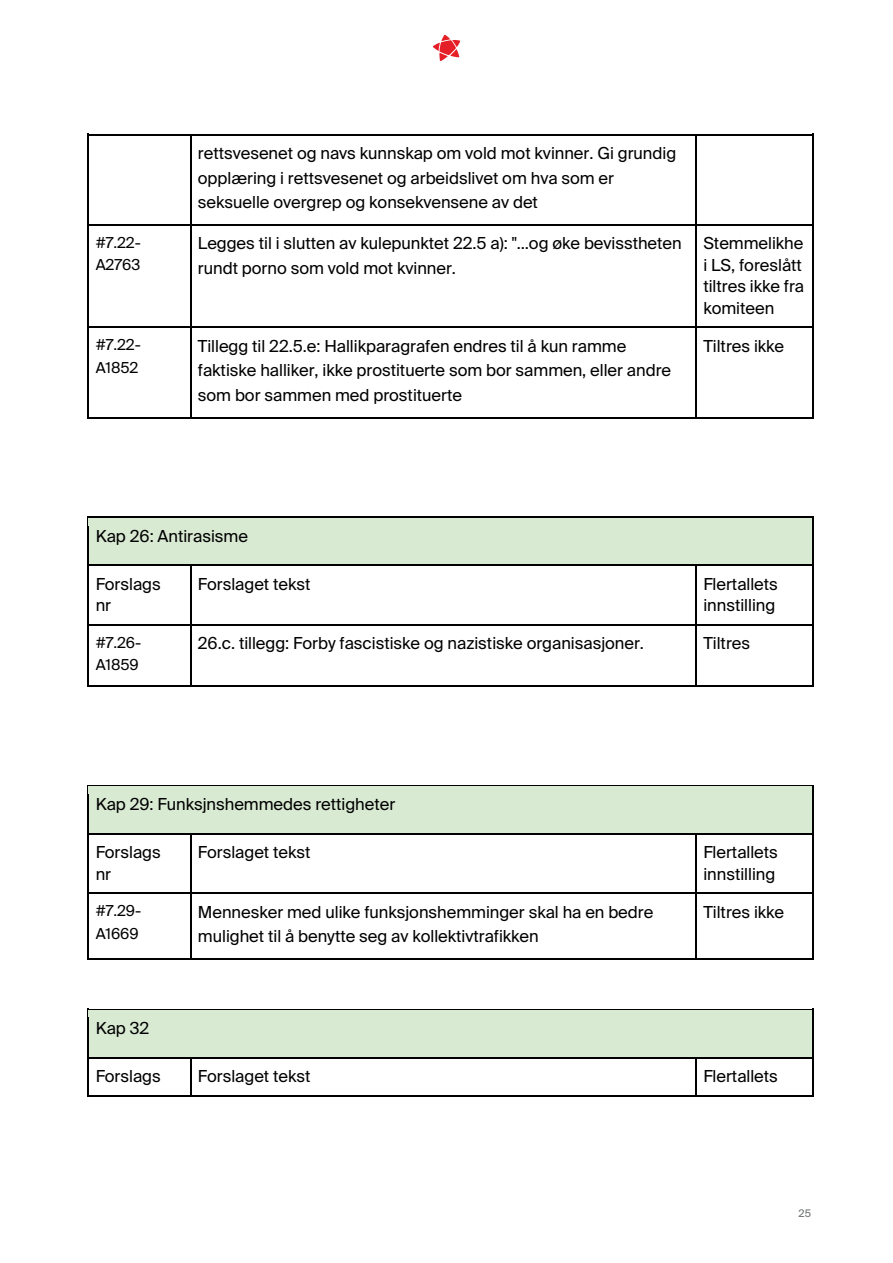
<style>
.page{position:relative;width:893px;height:1263px;background:#fff}
.page>*{position:absolute;margin:0;border:0;box-sizing:border-box;transform-origin:0 0}
.t1{font:16.5px/24.5px "Suisse Intl";color:#000}
.t2{font:15.15px/22.4px "Suisse Intl";letter-spacing:-.005em;color:#000}
.t3{font:10.5px "Suisse Intl";color:#757878}
</style>
<div class="page">
<svg style="left:433px;top:35px;width:27px;height:26px"></svg>
<svg style="left:87px;top:134px;width:2px;height:9px"></svg>
<hr style="left:89px;top:134px;width:101px;height:1px;background:#000">
<hr style="left:191px;top:134px;width:504px;height:1px;background:#000">
<svg style="left:695px;top:134px;width:2px;height:9px"></svg>
<hr style="left:697px;top:134px;width:115px;height:1px;background:#000">
<svg style="left:812px;top:134px;width:2px;height:9px"></svg>
<hr style="left:87px;top:143px;width:2px;height:81px;background:#000">
<hr style="left:190px;top:143px;width:1px;height:81px;background:#000">
<hr style="left:695px;top:143px;width:2px;height:81px;background:#000">
<hr style="left:812px;top:143px;width:2px;height:81px;background:#000">
<svg style="left:87px;top:224px;width:2px;height:9px"></svg>
<hr style="left:89px;top:224px;width:101px;height:2px;background:#000">
<hr style="left:191px;top:224px;width:504px;height:2px;background:#000">
<svg style="left:695px;top:224px;width:2px;height:9px"></svg>
<hr style="left:697px;top:224px;width:115px;height:2px;background:#000">
<svg style="left:812px;top:224px;width:2px;height:9px"></svg>
<hr style="left:87px;top:233px;width:2px;height:93px;background:#000">
<hr style="left:190px;top:233px;width:1px;height:93px;background:#000">
<hr style="left:695px;top:233px;width:2px;height:93px;background:#000">
<hr style="left:812px;top:233px;width:2px;height:93px;background:#000">
<svg style="left:87px;top:326px;width:2px;height:9px"></svg>
<hr style="left:89px;top:326px;width:101px;height:2px;background:#000">
<hr style="left:191px;top:326px;width:504px;height:2px;background:#000">
<svg style="left:695px;top:326px;width:2px;height:9px"></svg>
<hr style="left:697px;top:326px;width:115px;height:2px;background:#000">
<svg style="left:812px;top:326px;width:2px;height:9px"></svg>
<hr style="left:87px;top:335px;width:2px;height:82px;background:#000">
<hr style="left:89px;top:417px;width:101px;height:1px;background:#000">
<hr style="left:190px;top:335px;width:1px;height:82px;background:#000">
<hr style="left:191px;top:417px;width:504px;height:1px;background:#000">
<hr style="left:695px;top:335px;width:2px;height:82px;background:#000">
<hr style="left:697px;top:417px;width:115px;height:1px;background:#000">
<hr style="left:812px;top:335px;width:2px;height:82px;background:#000">
<div style="left:89px;top:518px;width:723px;height:47px;background:#d9ead3"></div>
<svg style="left:87px;top:517px;width:2px;height:9px"></svg>
<hr style="left:89px;top:517px;width:723px;height:1px;background:#000">
<svg style="left:812px;top:517px;width:2px;height:9px"></svg>
<hr style="left:87px;top:526px;width:2px;height:38px;background:#000">
<hr style="left:812px;top:526px;width:2px;height:38px;background:#000">
<svg style="left:87px;top:564px;width:2px;height:9px"></svg>
<hr style="left:89px;top:564px;width:101px;height:2px;background:#000">
<hr style="left:191px;top:564px;width:504px;height:2px;background:#000">
<svg style="left:695px;top:564px;width:2px;height:9px"></svg>
<hr style="left:697px;top:564px;width:115px;height:2px;background:#000">
<svg style="left:812px;top:564px;width:2px;height:9px"></svg>
<hr style="left:87px;top:573px;width:2px;height:51px;background:#000">
<hr style="left:190px;top:573px;width:1px;height:51px;background:#000">
<hr style="left:695px;top:573px;width:2px;height:51px;background:#000">
<hr style="left:812px;top:573px;width:2px;height:51px;background:#000">
<svg style="left:87px;top:624px;width:2px;height:9px"></svg>
<hr style="left:89px;top:624px;width:101px;height:1px;background:#000">
<hr style="left:191px;top:624px;width:504px;height:1px;background:#000">
<svg style="left:695px;top:624px;width:2px;height:9px"></svg>
<hr style="left:697px;top:624px;width:115px;height:1px;background:#000">
<svg style="left:812px;top:624px;width:2px;height:9px"></svg>
<hr style="left:87px;top:633px;width:2px;height:52px;background:#000">
<hr style="left:89px;top:685px;width:101px;height:1px;background:#000">
<hr style="left:190px;top:633px;width:1px;height:52px;background:#000">
<hr style="left:191px;top:685px;width:504px;height:1px;background:#000">
<hr style="left:695px;top:633px;width:2px;height:52px;background:#000">
<hr style="left:697px;top:685px;width:115px;height:1px;background:#000">
<hr style="left:812px;top:633px;width:2px;height:52px;background:#000">
<div style="left:89px;top:787px;width:723px;height:46px;background:#d9ead3"></div>
<svg style="left:87px;top:785px;width:2px;height:9px"></svg>
<hr style="left:89px;top:785px;width:723px;height:2px;background:#000">
<svg style="left:812px;top:785px;width:2px;height:9px"></svg>
<hr style="left:87px;top:794px;width:2px;height:39px;background:#000">
<hr style="left:812px;top:794px;width:2px;height:39px;background:#000">
<svg style="left:87px;top:833px;width:2px;height:9px"></svg>
<hr style="left:89px;top:833px;width:101px;height:1px;background:#000">
<hr style="left:191px;top:833px;width:504px;height:1px;background:#000">
<svg style="left:695px;top:833px;width:2px;height:9px"></svg>
<hr style="left:697px;top:833px;width:115px;height:1px;background:#000">
<svg style="left:812px;top:833px;width:2px;height:9px"></svg>
<hr style="left:87px;top:842px;width:2px;height:50px;background:#000">
<hr style="left:190px;top:842px;width:1px;height:50px;background:#000">
<hr style="left:695px;top:842px;width:2px;height:50px;background:#000">
<hr style="left:812px;top:842px;width:2px;height:50px;background:#000">
<svg style="left:87px;top:892px;width:2px;height:9px"></svg>
<hr style="left:89px;top:892px;width:101px;height:2px;background:#000">
<hr style="left:191px;top:892px;width:504px;height:2px;background:#000">
<svg style="left:695px;top:892px;width:2px;height:9px"></svg>
<hr style="left:697px;top:892px;width:115px;height:2px;background:#000">
<svg style="left:812px;top:892px;width:2px;height:9px"></svg>
<hr style="left:87px;top:901px;width:2px;height:57px;background:#000">
<hr style="left:89px;top:958px;width:101px;height:2px;background:#000">
<hr style="left:190px;top:901px;width:1px;height:57px;background:#000">
<hr style="left:191px;top:958px;width:504px;height:2px;background:#000">
<hr style="left:695px;top:901px;width:2px;height:57px;background:#000">
<hr style="left:697px;top:958px;width:115px;height:2px;background:#000">
<hr style="left:812px;top:901px;width:2px;height:57px;background:#000">
<div style="left:89px;top:1010px;width:723px;height:47px;background:#d9ead3"></div>
<svg style="left:87px;top:1009px;width:2px;height:9px"></svg>
<hr style="left:89px;top:1009px;width:723px;height:1px;background:#000">
<svg style="left:812px;top:1009px;width:2px;height:9px"></svg>
<hr style="left:87px;top:1018px;width:2px;height:39px;background:#000">
<hr style="left:812px;top:1018px;width:2px;height:39px;background:#000">
<svg style="left:87px;top:1057px;width:2px;height:9px"></svg>
<hr style="left:89px;top:1057px;width:101px;height:1px;background:#000">
<hr style="left:191px;top:1057px;width:504px;height:1px;background:#000">
<svg style="left:695px;top:1057px;width:2px;height:9px"></svg>
<hr style="left:697px;top:1057px;width:115px;height:1px;background:#000">
<svg style="left:812px;top:1057px;width:2px;height:9px"></svg>
<hr style="left:87px;top:1066px;width:2px;height:29px;background:#000">
<hr style="left:89px;top:1095px;width:101px;height:1px;background:#000">
<svg style="left:190px;top:1057px;width:1px;height:39px"></svg>
<hr style="left:191px;top:1095px;width:504px;height:1px;background:#000">
<hr style="left:695px;top:1066px;width:2px;height:29px;background:#000">
<hr style="left:697px;top:1095px;width:115px;height:1px;background:#000">
<hr style="left:812px;top:1066px;width:2px;height:29px;background:#000">
<p class="t1" style="left:198px;top:141px;width:480px">rettsvesenet og navs kunnskap om vold mot kvinner. Gi grundig opplæring i rettsvesenet og arbeidslivet om hva som er seksuelle overgrep og konsekvensene av det</p>
<p class="t2" style="left:96px;top:232px;width:47px">#7.22-<br>A2763</p>
<p class="t1" style="left:198px;top:232px;width:485px">Legges til i slutten av kulepunktet 22.5 a): "…og øke bevisstheten rundt porno som vold mot kvinner.</p>
<p class="t1" style="left:703px;top:233px;width:102px;line-height:21.3px">Stemmelikhe i LS, foreslått tiltres ikke fra komiteen</p>
<p class="t2" style="left:96px;top:334px;width:47px">#7.22-<br>A1852</p>
<p class="t1" style="left:198px;top:334px;width:475px">Tillegg til 22.5.e: Hallikparagrafen endres til å kun ramme faktiske halliker, ikke prostituerte som bor sammen, eller andre som bor sammen med prostituerte</p>
<p class="t1" style="left:703px;top:334px;width:82px">Tiltres ikke</p>
<p class="t1" style="left:96px;top:524px;width:154px">Kap 26: Antirasisme</p>
<p class="t1" style="left:96px;top:573px;width:67px;line-height:21.6px">Forslags nr</p>
<p class="t1" style="left:198px;top:572px;width:114px">Forslaget tekst</p>
<p class="t1" style="left:703px;top:573px;width:76px;line-height:21.6px">Flertallets innstilling</p>
<p class="t2" style="left:96px;top:631px;width:47px">#7.26-<br>A1859</p>
<p class="t1" style="left:198px;top:631px;width:448px">26.c. tillegg: Forby fascistiske og nazistiske organisasjoner.</p>
<p class="t1" style="left:703px;top:631px;width:48px">Tiltres</p>
<p class="t1" style="left:96px;top:792px;width:301px">Kap 29: Funksjnshemmedes rettigheter</p>
<p class="t1" style="left:96px;top:842px;width:67px;line-height:21.6px">Forslags nr</p>
<p class="t1" style="left:198px;top:840px;width:114px">Forslaget tekst</p>
<p class="t1" style="left:703px;top:842px;width:76px;line-height:21.6px">Flertallets innstilling</p>
<p class="t2" style="left:96px;top:900px;width:47px">#7.29-<br>A1669</p>
<p class="t1" style="left:198px;top:900px;width:457px">Mennesker med ulike funksjonshemminger skal ha en bedre mulighet til å benytte seg av kollektivtrafikken</p>
<p class="t1" style="left:703px;top:900px;width:82px">Tiltres ikke</p>
<p class="t1" style="left:96px;top:1016px;width:55px">Kap 32</p>
<p class="t1" style="left:96px;top:1064px;width:67px">Forslags</p>
<p class="t1" style="left:198px;top:1064px;width:114px">Forslaget tekst</p>
<p class="t1" style="left:703px;top:1064px;width:76px">Flertallets</p>
<p class="t3" style="left:799px;top:1207px;width:14px">25</p>
</div>
